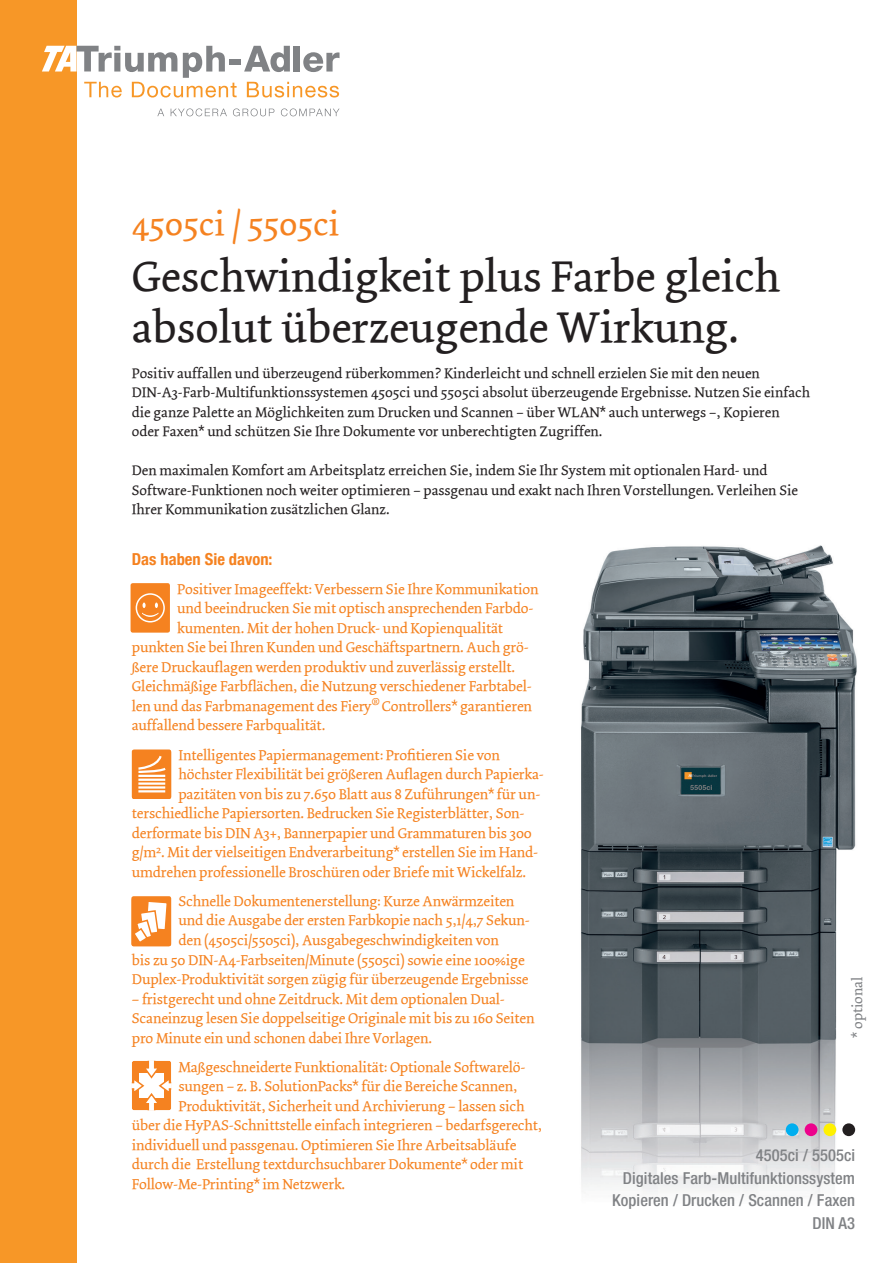
<style>
.page{position:relative;width:893px;height:1263px;background:#fff}
.page>*{position:absolute;margin:0;border:0;box-sizing:border-box;transform-origin:0 0}
.t1{font:45px/51px "Dolly Roman";color:#231f20}
.t2{font:34.5px "Dolly Roman";color:#f58220}
.t3{font:500 condensed 16.5px/22.5px "Helvetica Neue LT Com";letter-spacing:.005em;color:#808285;text-align:right}
.t4{font:700 condensed 16.5px "Helvetica Neue LT Com";color:#f58220}
.t5{font:15px/19.5px "Dolly Roman";letter-spacing:-.01em;color:#f58220}
.t6{font:14.7px/19.5px "Dolly Roman";color:#231f20}
.t7{font:14.7px "Dolly Roman";color:#808285}
</style>
<div class="page">
<img style="left:580px;top:545px;width:277px;height:648px">
<div style="left:131px;top:896px;width:40px;height:50px;background:#f58220;border-radius:2px"></div>
<svg style="left:131px;top:898px;width:40px;height:48px"></svg>
<div style="left:132px;top:749px;width:39px;height:50px;background:#fac08f;border-radius:2px"></div>
<svg style="left:132px;top:750px;width:39px;height:49px;background:#f79d51"></svg>
<svg style="left:132px;top:1061px;width:39px;height:49px"></svg>
<div style="left:842px;top:1123px;width:13px;height:13px;background:#231f20;border-radius:50%"></div>
<div style="left:823px;top:1123px;width:13px;height:13px;background:#fff101;border-radius:50%"></div>
<div style="left:786px;top:1123px;width:12px;height:13px;background:#00aeef;border-radius:50%"></div>
<div style="left:805px;top:1123px;width:12px;height:13px;background:#ed028c;border-radius:50%"></div>
<div style="left:131px;top:583px;width:39px;height:50px;background:#f58220;border-radius:2px"></div>
<div style="left:136px;top:593px;width:29px;height:29px;border:2px solid #fff;border-radius:50%"></div>
<svg style="left:142px;top:602px;width:16px;height:15px"></svg>
<div style="left:0;top:0;width:77px;height:1263px;background:#f79727"></div>
<div style="left:229px;top:59px;width:12px;height:5px;background:#808285"></div>
<svg style="left:244px;top:46px;width:46px;height:26px"></svg>
<div style="left:294px;top:46px;width:6px;height:26px;background:#808285"></div>
<svg style="left:303px;top:52px;width:37px;height:20px"></svg>
<svg style="left:42px;top:46px;width:195px;height:52px"></svg>
<svg style="left:247px;top:82px;width:92px;height:16px"></svg>
<svg style="left:157px;top:109px;width:7px;height:7px"></svg>
<svg style="left:171px;top:108px;width:56px;height:8px"></svg>
<svg style="left:233px;top:108px;width:41px;height:8px"></svg>
<svg style="left:281px;top:108px;width:59px;height:8px"></svg>
<h2 class="t2" style="left:132px;top:203px;width:209px">4505ci / 5505ci</h2>
<h1 class="t1" style="left:132px;top:252px;width:650px">Geschwindigkeit plus Farbe gleich absolut überzeugende Wirkung.</h1>
<p class="t6" style="left:132px;top:363px;width:680px">Positiv auffallen und überzeugend rüberkommen? Kinderleicht und schnell erzielen Sie mit den neuen DIN-A3-Farb-Multifunktionssystemen 4505ci und 5505ci absolut überzeugende Ergebnisse. Nutzen Sie einfach die ganze Palette an Möglichkeiten zum Drucken und Scannen – über WLAN* auch unterwegs –, Kopieren oder Faxen* und schützen Sie Ihre Dokumente vor unberechtigten Zugriffen.</p>
<p class="t6" style="left:132px;top:461px;width:668px">Den maximalen Komfort am Arbeitsplatz erreichen Sie, indem Sie Ihr System mit optionalen Hard- und<br>Software-Funktionen noch weiter optimieren – passgenau und exakt nach Ihren Vorstellungen. Verleihen Sie<br>Ihrer Kommunikation zusätzlichen Glanz.</p>
<p class="t4" style="left:132px;top:549px;width:142px">Das haben Sie davon:</p>
<p class="t5" style="left:177px;top:579px;width:363px">Positiver Imageeffekt: Verbessern Sie Ihre Kommunikation</p>
<p class="t5" style="left:177px;top:599px;width:358px">und beeindrucken Sie mit optisch ansprechenden Farbdo-</p>
<p class="t5" style="left:177px;top:618px;width:327px">kumenten. Mit der hohen Druck- und Kopienqualität</p>
<p class="t5" style="left:132px;top:638px;width:398px">punkten Sie bei Ihren Kunden und Geschäftspartnern. Auch grö-</p>
<p class="t5" style="left:132px;top:657px;width:385px">ßere Druckauflagen werden produktiv und zuverlässig erstellt.</p>
<p class="t5" style="left:132px;top:677px;width:402px">Gleichmäßige Farbflächen, die Nutzung verschiedener Farbtabel-</p>
<p class="t5" style="left:132px;top:696px;width:402px">len und das Farbmanagement des Fiery<sup>®</sup> Controllers* garantieren</p>
<p class="t5" style="left:132px;top:716px;width:195px">auffallend bessere Farbqualität.</p>
<p class="t5" style="left:178px;top:745px;width:323px">Intelligentes Papiermanagement: Profitieren Sie von</p>
<p class="t5" style="left:178px;top:765px;width:367px">höchster Flexibilität bei größeren Auflagen durch Papierka-</p>
<p class="t5" style="left:178px;top:784px;width:363px">pazitäten von bis zu 7.650 Blatt aus 8 Zuführungen* für un-</p>
<p class="t5" style="left:132px;top:804px;width:394px">terschiedliche Papiersorten. Bedrucken Sie Registerblätter, Son-</p>
<p class="t5" style="left:132px;top:823px;width:401px">derformate bis DIN A3+, Bannerpapier und Grammaturen bis 300</p>
<p class="t5" style="left:132px;top:843px;width:408px">g/m<sup>2</sup>. Mit der vielseitigen Endverarbeitung* erstellen Sie im Hand-</p>
<p class="t5" style="left:132px;top:862px;width:396px">umdrehen professionelle Broschüren oder Briefe mit Wickelfalz.</p>
<p class="t5" style="left:178px;top:891px;width:338px">Schnelle Dokumentenerstellung: Kurze Anwärmzeiten</p>
<p class="t5" style="left:178px;top:911px;width:353px">und die Ausgabe der ersten Farbkopie nach 5,1/4,7 Sekun-</p>
<p class="t5" style="left:178px;top:930px;width:322px">den (4505ci/5505ci), Ausgabegeschwindigkeiten von</p>
<p class="t5" style="left:132px;top:950px;width:394px">bis zu 50 DIN-A4-Farbseiten/Minute (5505ci) sowie eine 100%ige</p>
<p class="t5" style="left:132px;top:969px;width:398px">Duplex-Produktivität sorgen zügig für überzeugende Ergebnisse</p>
<p class="t5" style="left:132px;top:989px;width:404px">– fristgerecht und ohne Zeitdruck. Mit dem optionalen Dual-<br>Scaneinzug lesen Sie doppelseitige Originale mit bis zu 160 Seiten pro Minute ein und schonen dabei Ihre Vorlagen.</p>
<p class="t5" style="left:178px;top:1057px;width:349px">Maßgeschneiderte Funktionalität: Optionale Softwarelö-</p>
<p class="t5" style="left:178px;top:1077px;width:341px">sungen – z. B. SolutionPacks* für die Bereiche Scannen,</p>
<p class="t5" style="left:178px;top:1096px;width:348px">Produktivität, Sicherheit und Archivierung – lassen sich</p>
<p class="t5" style="left:132px;top:1116px;width:412px">über die HyPAS-Schnittstelle einfach integrieren – bedarfsgerecht,</p>
<p class="t5" style="left:132px;top:1135px;width:386px">individuell und passgenau. Optimieren Sie Ihre Arbeitsabläufe</p>
<p class="t5" style="left:132px;top:1155px;width:393px">durch die Erstellung textdurchsuchbarer Dokumente* oder mit</p>
<p class="t5" style="left:132px;top:1174px;width:215px">Follow-Me-Printing* im Netzwerk.</p>
<p class="t7" style="left:849px;top:1037px;width:62px;rotate:-90deg">* optional</p>
<p class="t3" style="left:612px;top:1144px;width:244px">4505ci / 5505ci<br>Digitales Farb-Multifunktionssystem<br>Kopieren / Drucken / Scannen / Faxen<br>DIN A3</p>
</div>
